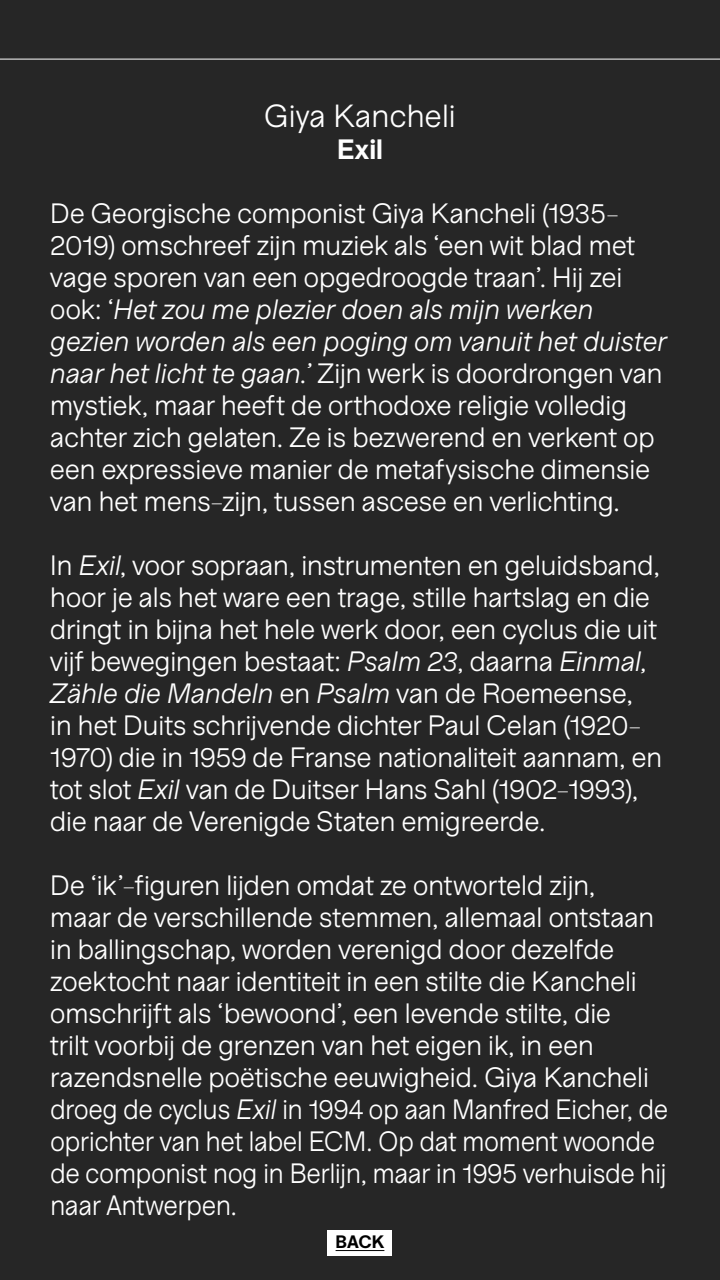
<style>
.page{position:relative;width:720px;height:1280px;background:#262626}
.page>*{position:absolute;margin:0;border:0;box-sizing:border-box;transform-origin:0 0}
.t1{font:32px "aa Bozar";letter-spacing:-.01em;color:#fff}
.t2{font:28px/32px "aa Bozar";letter-spacing:-.02em;color:#fff}
.t3{font:700 28px "aa Bozar";color:#fff}
.t4{font:700 18px "aa Bozar";color:#000}
.s1{font-style:italic}
</style>
<div class="page">
<div style="left:328px;top:1230px;width:64px;height:26px;background:#fff"></div>
<hr style="left:336px;top:1250px;width:48px;height:1px;background:#000">
<hr style="left:0;top:59px;width:720px;height:1px;background:#fff">
<p class="t1" style="left:264px;top:97px;width:194px">Giya Kancheli</p>
<p class="t3" style="left:337px;top:133px;width:47px">Exil</p>
<p class="t2" style="left:50px;top:197px;width:619px">De Georgische componist Giya Kancheli (1935- 2019) omschreef zijn muziek als ‘een wit blad met vage sporen van een opgedroogde traan’. Hij zei ook: ‘<span class="s1">Het zou me plezier doen als mijn werken gezien worden als een poging om vanuit het duister naar het licht te gaan.’</span> Zijn werk is doordrongen van mystiek, maar heeft de orthodoxe religie volledig achter zich gelaten. Ze is bezwerend en verkent op een expressieve manier de metafysische dimensie van het mens-zijn, tussen ascese en verlichting.</p>
<p class="t2" style="left:50px;top:549px;width:614px">In <span class="s1">Exil</span>, voor sopraan, instrumenten en geluidsband, hoor je als het ware een trage, stille hartslag en die dringt in bijna het hele werk door, een cyclus die uit vijf bewegingen bestaat: <span class="s1">Psalm 23</span>, daarna <span class="s1">Einmal, Zähle die Mandeln</span> en <span class="s1">Psalm</span> van de Roemeense,<br>in het Duits schrijvende dichter Paul Celan (1920- 1970) die in 1959 de Franse nationaliteit aannam, en tot slot <span class="s1">Exil</span> van de Duitser Hans Sahl (1902-1993), die naar de Verenigde Staten emigreerde.</p>
<p class="t2" style="left:50px;top:869px;width:620px">De ‘ik’-figuren lijden omdat ze ontworteld zijn,<br>maar de verschillende stemmen, allemaal ontstaan in ballingschap, worden verenigd door dezelfde zoektocht naar identiteit in een stilte die Kancheli omschrijft als ‘bewoond’, een levende stilte, die<br>trilt voorbij de grenzen van het eigen ik, in een razendsnelle poëtische eeuwigheid. Giya Kancheli droeg de cyclus <span class="s1">Exil</span> in 1994 op aan Manfred Eicher, de oprichter van het label ECM. Op dat moment woonde de componist nog in Berlijn, maar in 1995 verhuisde hij naar Antwerpen.</p>
<p class="t4" style="left:336px;top:1232px;width:50px">BACK</p>
</div>
